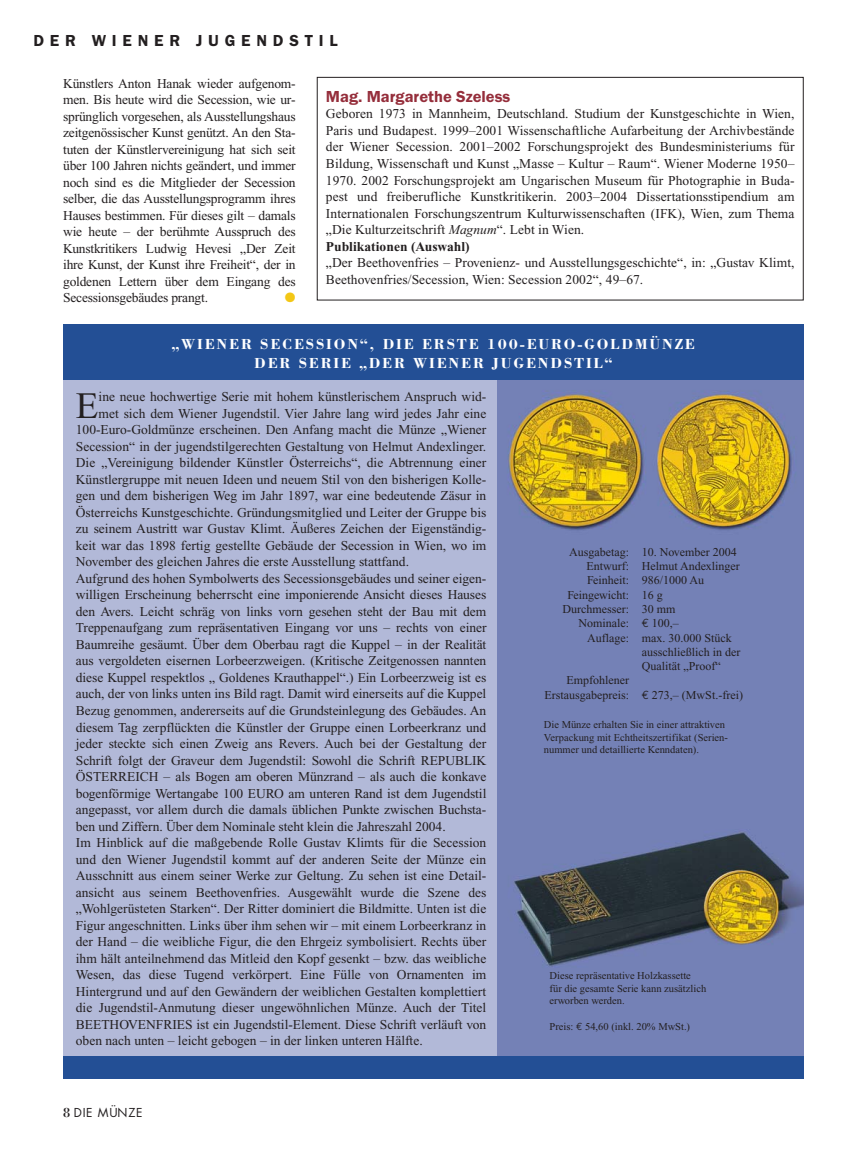
<style>
.page{position:relative;width:851px;height:1149px;background:#fff}
.page>*{position:absolute;margin:0;border:0;box-sizing:border-box;transform-origin:0 0}
.t1{font:37.2px "Times New Roman";color:#231f20}
.t2{font:600 16.5px "Franklin Gothic Itc T";color:#952e3b}
.t3{font:600 16.5px "Franklin Gothic Itc T";letter-spacing:.35em;color:#231f20}
.t4{font:700 15px/19.5px "Bodoni";letter-spacing:.12em;color:#fff;text-align:center}
.t5{font:13.5px/16.5px "Times New Roman";color:#231f20}
.t6{font:13.5px "Zapf Dingbats";color:#f3c716}
.t7{font:12px "Times New Roman";color:#231f20}
.t8{font:12px "Futura";letter-spacing:.06em;color:#231f20}
.t9{font:10.5px/12.8px "Times New Roman";color:#231f20}
.s1{font-style:italic}
.s2{font-weight:700}
.s3{font-family:"Bodoni";font-size:14.25px}
.s4{font-family:"Euro Mono"}
</style>
<div class="page">
<div style="left:63px;top:378px;width:453px;height:689px;background:#b2b9d8"></div>
<img style="left:497px;top:379px;width:306px;height:676px">
<div style="left:63px;top:324px;width:740px;height:55px;background:#234f95"></div>
<div style="left:63px;top:1055px;width:740px;height:22px;background:#234f95"></div>
<div style="left:317px;top:77px;width:486px;height:223px;border:1px solid #231f20"></div>
<p class="t3" style="left:33px;top:34px;width:306px">DER WIENER JUGENDSTIL</p>
<p class="t5" style="left:63px;top:76px;width:234px;text-align:justify">Künstlers Anton Hanak wieder aufgenom&shy;men. Bis heute wird die Secession, wie ur&shy;sprünglich vorgesehen, als Ausstellungshaus zeitgenössischer Kunst genützt. An den Sta&shy;tuten der Künstlervereinigung hat sich seit über 100 Jahren nichts geändert, und immer noch sind es die Mitglieder der Secession selber, die das Ausstellungsprogramm ihres Hauses bestimmen. Für dieses gilt – damals wie heute – der berühmte Ausspruch des Kunstkritikers Ludwig Hevesi „Der Zeit ihre Kunst, der Kunst ihre Freiheit“, der in goldenen Lettern über dem Eingang des Secessionsgebäudes prangt.</p>
<p class="t6" style="left:285px;top:291px;width:12px">●</p>
<p class="t2" style="left:326px;top:90px;width:186px">Mag. Margarethe Szeless</p>
<p class="t5" style="left:326px;top:107px;width:470px">Geboren 1973 in Mannheim, Deutschland. Studium der Kunstgeschichte in Wien, Paris und Budapest. 1999–2001 Wissenschaftliche Aufarbeitung der Archivbestände der Wiener Secession. 2001–2002 Forschungsprojekt des Bundesministeriums für Bildung, Wissenschaft und Kunst „Masse – Kultur – Raum“. Wiener Moderne 1950– 1970. 2002 Forschungsprojekt am Ungarischen Museum für Photographie in Buda&shy;pest und freiberufliche Kunstkritikerin. 2003–2004 Dissertationsstipendium am Internationalen Forschungszentrum Kulturwissenschaften (IFK), Wien, zum Thema „Die Kulturzeitschrift <span class="s1">Magnum</span>“. Lebt in Wien.<br><span class="s2">Publikationen (Auswahl)</span></p>
<p class="t5" style="left:326px;top:255px;width:470px">„Der Beethovenfries – Provenienz- und Ausstellungsgeschichte“, in: „Gustav Klimt,<br>Beethovenfries/Secession, Wien: Secession 2002“, 49–67.</p>
<p class="t4" style="left:172px;top:335px;width:524px">„WIENER SECESSION“, DIE ERSTE 100-EURO-GOLDMÜNZE<br>DER SERIE „DER WIENER JUGENDSTIL“</p>
<h1 class="t1" style="left:76px;top:392px;width:24px">E</h1>
<p class="t5" style="left:99px;top:389px;width:389px">ine neue hochwertige Serie mit hohem künstlerischem Anspruch wid-</p>
<p class="t5" style="left:99px;top:406px;width:389px">met sich dem Wiener Jugendstil. Vier Jahre lang wird jedes Jahr eine</p>
<p class="t5" style="left:76px;top:422px;width:412px">100-Euro-Goldmünze erscheinen. Den Anfang macht die Münze „Wiener</p>
<p class="t5" style="left:76px;top:439px;width:412px">Secession“ in der jugendstilgerechten Gestaltung von Helmut Andexlinger.</p>
<p class="t5" style="left:76px;top:455px;width:412px">Die „Vereinigung bildender Künstler Österreichs“, die Abtrennung einer</p>
<p class="t5" style="left:76px;top:472px;width:412px">Künstlergruppe mit neuen Ideen und neuem Stil von den bisherigen Kolle-</p>
<p class="t5" style="left:76px;top:488px;width:412px">gen und dem bisherigen Weg im Jahr 1897, war eine bedeutende Zäsur in</p>
<p class="t5" style="left:76px;top:505px;width:412px">Österreichs Kunstgeschichte. Gründungsmitglied und Leiter der Gruppe bis</p>
<p class="t5" style="left:76px;top:521px;width:412px">zu seinem Austritt war Gustav Klimt. Äußeres Zeichen der Eigenständig-</p>
<p class="t5" style="left:76px;top:538px;width:412px">keit war das 1898 fertig gestellte Gebäude der Secession in Wien, wo im</p>
<p class="t5" style="left:76px;top:554px;width:334px">November des gleichen Jahres die erste Ausstellung stattfand.</p>
<p class="t5" style="left:76px;top:571px;width:412px">Aufgrund des hohen Symbolwerts des Secessionsgebäudes und seiner eigen-</p>
<p class="t5" style="left:76px;top:587px;width:412px">willigen Erscheinung beherrscht eine imponierende Ansicht dieses Hauses</p>
<p class="t5" style="left:76px;top:604px;width:412px">den Avers. Leicht schräg von links vorn gesehen steht der Bau mit dem</p>
<p class="t5" style="left:76px;top:620px;width:412px">Treppenaufgang zum repräsentativen Eingang vor uns – rechts von einer</p>
<p class="t5" style="left:76px;top:637px;width:412px">Baumreihe gesäumt. Über dem Oberbau ragt die Kuppel – in der Realität</p>
<p class="t5" style="left:76px;top:653px;width:412px">aus vergoldeten eisernen Lorbeerzweigen. (Kritische Zeitgenossen nannten</p>
<p class="t5" style="left:76px;top:670px;width:412px">diese Kuppel respektlos „ Goldenes Krauthappel“.) Ein Lorbeerzweig ist es</p>
<p class="t5" style="left:76px;top:686px;width:412px">auch, der von links unten ins Bild ragt. Damit wird einerseits auf die Kuppel</p>
<p class="t5" style="left:76px;top:703px;width:412px">Bezug genommen, andererseits auf die Grundsteinlegung des Gebäudes. An</p>
<p class="t5" style="left:76px;top:719px;width:412px">diesem Tag zerpflückten die Künstler der Gruppe einen Lorbeerkranz und</p>
<p class="t5" style="left:76px;top:736px;width:412px">jeder steckte sich einen Zweig ans Revers. Auch bei der Gestaltung der</p>
<p class="t5" style="left:76px;top:752px;width:412px">Schrift folgt der Graveur dem Jugendstil: Sowohl die Schrift REPUBLIK</p>
<p class="t5" style="left:76px;top:769px;width:412px">ÖSTERREICH – als Bogen am oberen Münzrand – als auch die konkave</p>
<p class="t5" style="left:76px;top:785px;width:412px">bogenförmige Wertangabe 100 EURO am unteren Rand ist dem Jugendstil</p>
<p class="t5" style="left:76px;top:802px;width:412px">angepasst, vor allem durch die damals üblichen Punkte zwischen Buchsta-</p>
<p class="t5" style="left:76px;top:818px;width:371px">ben und Ziffern. Über dem Nominale steht klein die Jahreszahl 2004.</p>
<p class="t5" style="left:76px;top:835px;width:412px">Im Hinblick auf die maßgebende Rolle Gustav Klimts für die Secession</p>
<p class="t5" style="left:76px;top:851px;width:412px">und den Wiener Jugendstil kommt auf der anderen Seite der Münze ein</p>
<p class="t5" style="left:76px;top:868px;width:412px">Ausschnitt aus einem seiner Werke zur Geltung. Zu sehen ist eine Detail-</p>
<p class="t5" style="left:76px;top:884px;width:412px">ansicht aus seinem Beethovenfries. Ausgewählt wurde die Szene des</p>
<p class="t5" style="left:76px;top:901px;width:412px">„Wohlgerüsteten Starken“. Der Ritter dominiert die Bildmitte. Unten ist die</p>
<p class="t5" style="left:76px;top:917px;width:412px">Figur angeschnitten. Links über ihm sehen wir – mit einem Lorbeerkranz in</p>
<p class="t5" style="left:76px;top:934px;width:412px">der Hand – die weibliche Figur, die den Ehrgeiz symbolisiert. Rechts über</p>
<p class="t5" style="left:76px;top:950px;width:412px">ihm hält anteilnehmend das Mitleid den Kopf gesenkt – bzw. das weibliche</p>
<p class="t5" style="left:76px;top:967px;width:412px">Wesen, das diese Tugend verkörpert. Eine Fülle von Ornamenten im</p>
<p class="t5" style="left:76px;top:983px;width:412px">Hintergrund und auf den Gewändern der weiblichen Gestalten komplettiert</p>
<p class="t5" style="left:76px;top:1000px;width:412px">die Jugendstil-Anmutung dieser ungewöhnlichen Münze. Auch der Titel</p>
<p class="t5" style="left:76px;top:1016px;width:412px">BEETHOVENFRIES ist ein Jugendstil-Element. Diese Schrift verläuft von</p>
<p class="t5" style="left:76px;top:1033px;width:348px">oben nach unten – leicht gebogen – in der linken unteren Hälfte.</p>
<p class="t8" style="left:63px;top:1106px;width:81px"><span class="s3">8</span> DIE MÜNZE</p>
<p class="t7" style="left:569px;top:547px;width:169px">Ausgabetag: 10. November 2004</p>
<p class="t7" style="left:586px;top:561px;width:155px">Entwurf: Helmut Andexlinger</p>
<p class="t7" style="left:587px;top:576px;width:119px">Feinheit: 986/1000 Au</p>
<p class="t7" style="left:567px;top:590px;width:97px">Feingewicht: 16 g</p>
<p class="t7" style="left:562px;top:604px;width:114px">Durchmesser: 30 mm</p>
<p class="t7" style="left:578px;top:618px;width:102px">Nominale: <span class="s4">€</span> 100,–</p>
<p class="t7" style="left:587px;top:633px;width:146px">Auflage: max. 30.000 Stück</p>
<p class="t7" style="left:641px;top:647px;width:100px">ausschließlich in der</p>
<p class="t7" style="left:641px;top:661px;width:80px">Qualität „Proof“</p>
<p class="t7" style="left:566px;top:675px;width:64px">Empfohlener</p>
<p class="t7" style="left:544px;top:690px;width:200px">Erstausgabepreis: <span class="s4">€</span> 273,– (MwSt.-frei)</p>
<p class="t9" style="left:544px;top:718px;width:185px">Die Münze erhalten Sie in einer attraktiven<br>Verpackung mit Echtheitszertifikat (Serien&shy;nummer und detaillierte Kenndaten).</p>
<p class="t9" style="left:549px;top:969px;width:158px">Diese repräsentative Holzkassette<br>für die gesamte Serie kann zusätzlich erworben werden.</p>
<p class="t9" style="left:549px;top:1020px;width:142px">Preis: <span class="s4">€</span> 54,60 (inkl. 20% MwSt.)</p>
</div>
